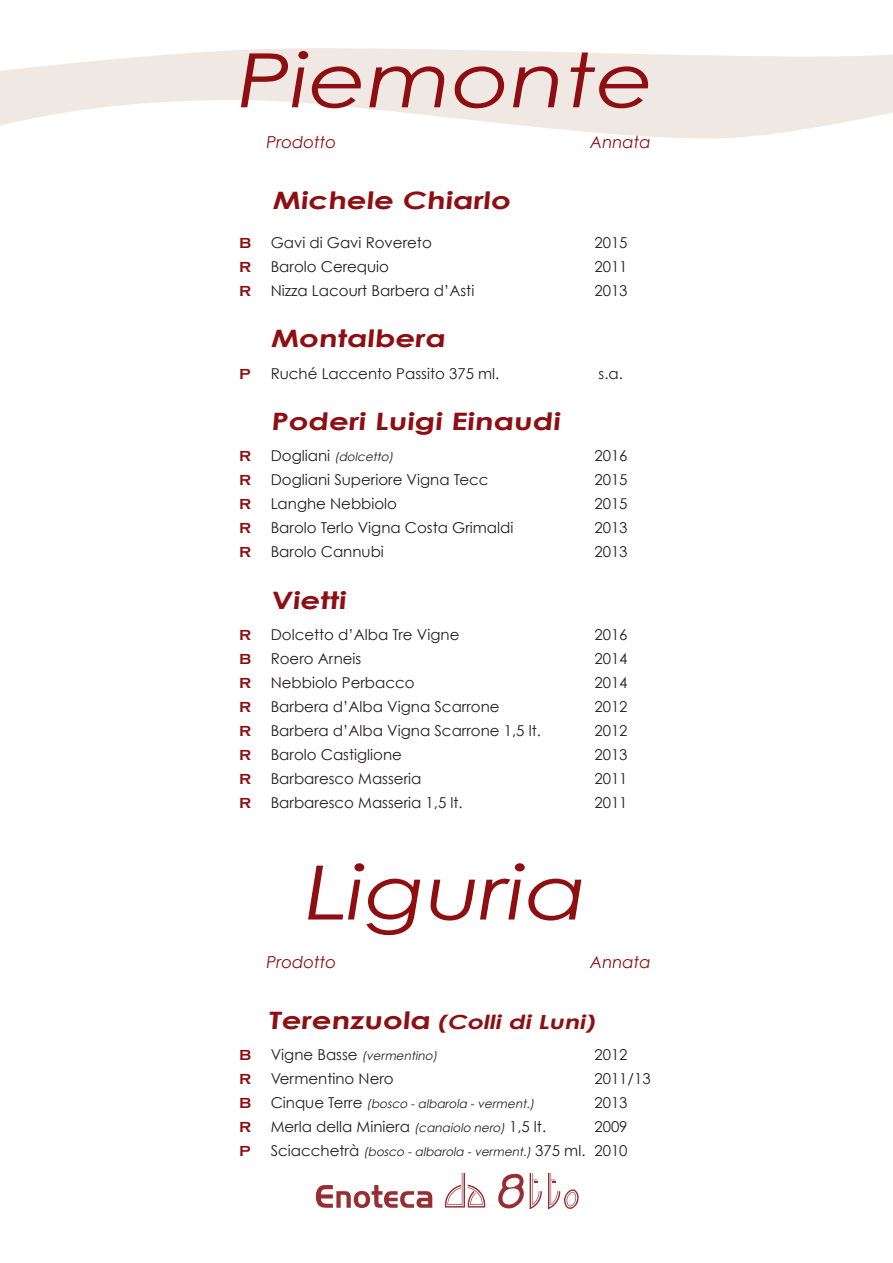
<style>
.page{position:relative;width:893px;height:1263px;background:#fff}
.page>*{position:absolute;margin:0;border:0;box-sizing:border-box;transform-origin:0 0}
.t1{font:italic 75px "Century Gothic";color:#8e0e12;scale:1.2 1}
.t2{font:700 24px "Century Gothic";color:#8e0e12;scale:1.29 1}
.t3{font:italic 700 19.5px "Century Gothic";color:#8e0e12;scale:1.29 1}
.t4{font:italic 16.5px "Century Gothic";color:#8e0e12}
.t5{font:15px "Century Gothic";color:#231f20}
.t6{font:700 15px "Copperplate Gothic";color:#8e0e12}
.t7{font:italic 12px "Century Gothic";color:#231f20}
.s1{font-style:normal;font-size:15px}
.s2{font-style:normal;font-size:24px}
.s3{font-style:italic;font-size:12px}
</style>
<div class="page">
<svg style="left:316px;top:1185px;width:116px;height:23px"></svg>
<svg style="left:445px;top:1173px;width:40px;height:34px"></svg>
<svg style="left:498px;top:1173px;width:44px;height:36px"></svg>
<svg style="left:548px;top:1173px;width:31px;height:36px"></svg>
<svg style="left:0;top:48px;width:893px;height:91px;fill:#f0e8e3"></svg>
<h1 class="t1" style="left:238px;top:34px;width:349px">Piemonte</h1>
<p class="t4" style="left:267px;top:132px;width:71px">Prodotto</p>
<p class="t4" style="left:590px;top:132px;width:62px">Annata</p>
<h2 class="t2" style="left:272px;top:185px;width:188px">Michele Chiarlo</h2>
<p class="t6" style="left:239px;top:234px;width:14px">B</p>
<p class="t5" style="left:271px;top:233px;width:163px">Gavi di Gavi Rovereto</p>
<p class="t5" style="left:594px;top:233px;width:35px">2015</p>
<p class="t6" style="left:239px;top:258px;width:14px">R</p>
<p class="t5" style="left:271px;top:257px;width:120px">Barolo Cerequio</p>
<p class="t5" style="left:594px;top:257px;width:35px">2011</p>
<p class="t6" style="left:239px;top:282px;width:14px">R</p>
<p class="t5" style="left:271px;top:281px;width:205px">Nizza Lacourt Barbera d’Asti</p>
<p class="t5" style="left:594px;top:281px;width:35px">2013</p>
<h2 class="t2" style="left:271px;top:323px;width:139px">Montalbera</h2>
<p class="t6" style="left:239px;top:365px;width:13px">P</p>
<p class="t5" style="left:271px;top:364px;width:230px">Ruché Laccento Passito 375 ml.</p>
<p class="t5" style="left:598px;top:364px;width:26px">s.a.</p>
<h2 class="t2" style="left:271px;top:406px;width:228px">Poderi Luigi Einaudi</h2>
<p class="t6" style="left:239px;top:448px;width:14px">R</p>
<p class="t7" style="left:271px;top:450px;width:127px"><span class="s1">D o g l i a n i</span> (dolcetto)</p>
<p class="t5" style="left:594px;top:447px;width:35px">2016</p>
<p class="t6" style="left:239px;top:472px;width:14px">R</p>
<p class="t5" style="left:271px;top:471px;width:219px">Dogliani Superiore Vigna Tecc</p>
<p class="t5" style="left:594px;top:471px;width:35px">2015</p>
<p class="t6" style="left:239px;top:496px;width:14px">R</p>
<p class="t5" style="left:271px;top:495px;width:128px">Langhe Nebbiolo</p>
<p class="t5" style="left:594px;top:495px;width:35px">2015</p>
<p class="t6" style="left:239px;top:520px;width:14px">R</p>
<p class="t5" style="left:271px;top:519px;width:244px">Barolo Terlo Vigna Costa Grimaldi</p>
<p class="t5" style="left:594px;top:519px;width:35px">2013</p>
<p class="t6" style="left:239px;top:544px;width:14px">R</p>
<p class="t5" style="left:271px;top:543px;width:115px">Barolo Cannubi</p>
<p class="t5" style="left:594px;top:543px;width:35px">2013</p>
<h2 class="t2" style="left:271px;top:585px;width:62px">Vietti</h2>
<p class="t6" style="left:239px;top:627px;width:14px">R</p>
<p class="t5" style="left:271px;top:626px;width:190px">Dolcetto d’Alba Tre Vigne</p>
<p class="t5" style="left:594px;top:626px;width:35px">2016</p>
<p class="t6" style="left:239px;top:651px;width:14px">B</p>
<p class="t5" style="left:271px;top:650px;width:92px">Roero Arneis</p>
<p class="t5" style="left:594px;top:650px;width:35px">2014</p>
<p class="t6" style="left:239px;top:675px;width:14px">R</p>
<p class="t5" style="left:271px;top:674px;width:145px">Nebbiolo Perbacco</p>
<p class="t5" style="left:594px;top:674px;width:35px">2014</p>
<p class="t6" style="left:239px;top:699px;width:14px">R</p>
<p class="t5" style="left:271px;top:698px;width:230px">Barbera d’Alba Vigna Scarrone</p>
<p class="t5" style="left:594px;top:698px;width:35px">2012</p>
<p class="t6" style="left:239px;top:723px;width:14px">R</p>
<p class="t5" style="left:271px;top:722px;width:272px">Barbera d’Alba Vigna Scarrone 1,5 lt.</p>
<p class="t5" style="left:594px;top:722px;width:35px">2012</p>
<p class="t6" style="left:239px;top:747px;width:14px">R</p>
<p class="t5" style="left:271px;top:746px;width:133px">Barolo Castiglione</p>
<p class="t5" style="left:594px;top:746px;width:35px">2013</p>
<p class="t6" style="left:239px;top:771px;width:14px">R</p>
<p class="t5" style="left:271px;top:770px;width:152px">Barbaresco Masseria</p>
<p class="t5" style="left:594px;top:770px;width:35px">2011</p>
<p class="t6" style="left:239px;top:795px;width:14px">R</p>
<p class="t5" style="left:271px;top:794px;width:194px">Barbaresco Masseria 1,5 lt.</p>
<p class="t5" style="left:594px;top:794px;width:35px">2011</p>
<h1 class="t1" style="left:306px;top:847px;width:236px">Liguria</h1>
<p class="t4" style="left:267px;top:952px;width:71px">Prodotto</p>
<p class="t4" style="left:590px;top:952px;width:62px">Annata</p>
<h3 class="t3" style="left:268px;top:1009px;width:258px"><span class="s2">Terenzuola</span> (Colli di Luni)</h3>
<p class="t6" style="left:239px;top:1047px;width:14px">B</p>
<p class="t7" style="left:271px;top:1048px;width:170px"><span class="s1">V i g n e B a s s e</span> (vermentino)</p>
<p class="t5" style="left:594px;top:1045px;width:35px">2012</p>
<p class="t6" style="left:239px;top:1071px;width:14px">R</p>
<p class="t5" style="left:271px;top:1069px;width:124px">Vermentino Nero</p>
<p class="t5" style="left:594px;top:1069px;width:58px">2011/13</p>
<p class="t6" style="left:239px;top:1095px;width:14px">B</p>
<p class="t7" style="left:271px;top:1096px;width:267px"><span class="s1">C i n q u e Te rre</span> (bosco - albarola - verment.)</p>
<p class="t5" style="left:594px;top:1093px;width:35px">2013</p>
<p class="t6" style="left:239px;top:1119px;width:14px">R</p>
<p class="t5" style="left:271px;top:1117px;width:277px">Merla della Miniera <span class="s3">(canaiolo nero)</span> 1,5 lt.</p>
<p class="t5" style="left:594px;top:1117px;width:35px">2009</p>
<p class="t6" style="left:239px;top:1143px;width:13px">P</p>
<p class="t7" style="left:271px;top:1144px;width:358px"><span class="s1">S c i a c c h e t rà</span> (bosco - albarola - verment.) <span class="s1">3 7 5 m l . 2 0 1 0</span></p>
</div>
